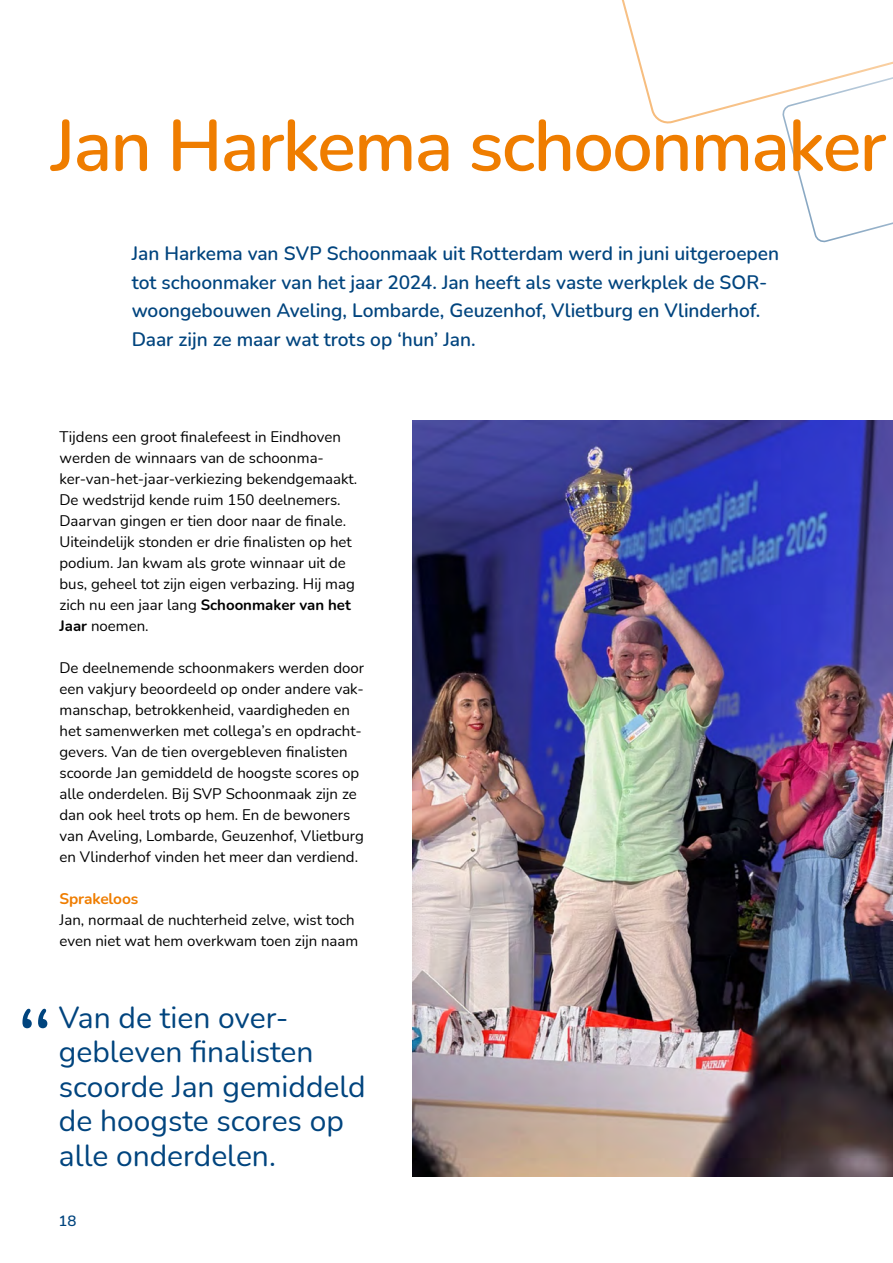
<style>
.page{position:relative;width:893px;height:1263px;background:#fff}
.page>*{position:absolute;margin:0;border:0;box-sizing:border-box;transform-origin:0 0}
.t1{font:300 102px "Nunito";color:#00447e}
.t2{font:600 72px "Nunito";letter-spacing:-.025em;color:#ef7d00}
.t3{font:30px/34.5px "Nunito";color:#00447e}
.t4{font:600 19.5px/28.5px "Nunito";letter-spacing:-.005em;color:#00447e}
.t5{font:700 15.45px "Nunito";letter-spacing:-.01em;color:#ef7d00}
.t6{font:15px/21px "Nunito";color:#000}
.t7{font:600 15px "Nunito";color:#00447e}
.s1{font-weight:700}
</style>
<div class="page">
<svg style="left:621px;top:0;width:272px;height:242px"></svg>
<img style="left:412px;top:421px;width:481px;height:756px">
<h2 class="t2" style="left:51px;top:95px;width:837px">Jan Harkema schoonmaker</h2>
<p class="t4" style="left:132px;top:238px;width:649px">Jan Harkema van SVP Schoonmaak uit Rotterdam werd in juni uitgeroepen tot schoonmaker van het jaar 2024. Jan heeft als vaste werkplek de SOR&shy;woongebouwen Aveling, Lombarde, Geuzenhof, Vlietburg en Vlinderhof.<br>Daar zijn ze maar wat trots op ‘hun’ Jan.</p>
<p class="t6" style="left:60px;top:425px;width:299px">Tijdens een groot finalefeest in Eindhoven werden de winnaars van de schoonma&shy;ker-van-het-jaar-verkiezing bekendgemaakt.<br>De wedstrijd kende ruim 150 deelnemers.<br>Daarvan gingen er tien door naar de finale.<br>Uiteindelijk stonden er drie finalisten op het podium. Jan kwam als grote winnaar uit de bus, geheel tot zijn eigen verbazing. Hij mag zich nu een jaar lang <span class="s1">Schoonmaker van het Jaar</span> noemen.</p>
<p class="t6" style="left:60px;top:656px;width:306px">De deelnemende schoonmakers werden door een vakjury beoordeeld op onder andere vak&shy;manschap, betrokkenheid, vaardigheden en het samenwerken met collega’s en opdracht&shy;gevers. Van de tien overgebleven finalisten scoorde Jan gemiddeld de hoogste scores op alle onderdelen. Bij SVP Schoonmaak zijn ze dan ook heel trots op hem. En de bewoners van Aveling, Lombarde, Geuzenhof, Vlietburg en Vlinderhof vinden het meer dan verdiend.</p>
<p class="t5" style="left:60px;top:887px;width:80px">Sprakeloos</p>
<p class="t6" style="left:60px;top:908px;width:300px">Jan, normaal de nuchterheid zelve, wist toch even niet wat hem overkwam toen zijn naam</p>
<h1 class="t1" style="left:16px;top:975px;width:39px">“</h1>
<h3 class="t3" style="left:59px;top:999px;width:308px">Van de tien over&shy;gebleven finalisten scoorde Jan gemiddeld de hoogste scores op alle onderdelen.</h3>
<p class="t7" style="left:58px;top:1210px;width:20px">18</p>
</div>
